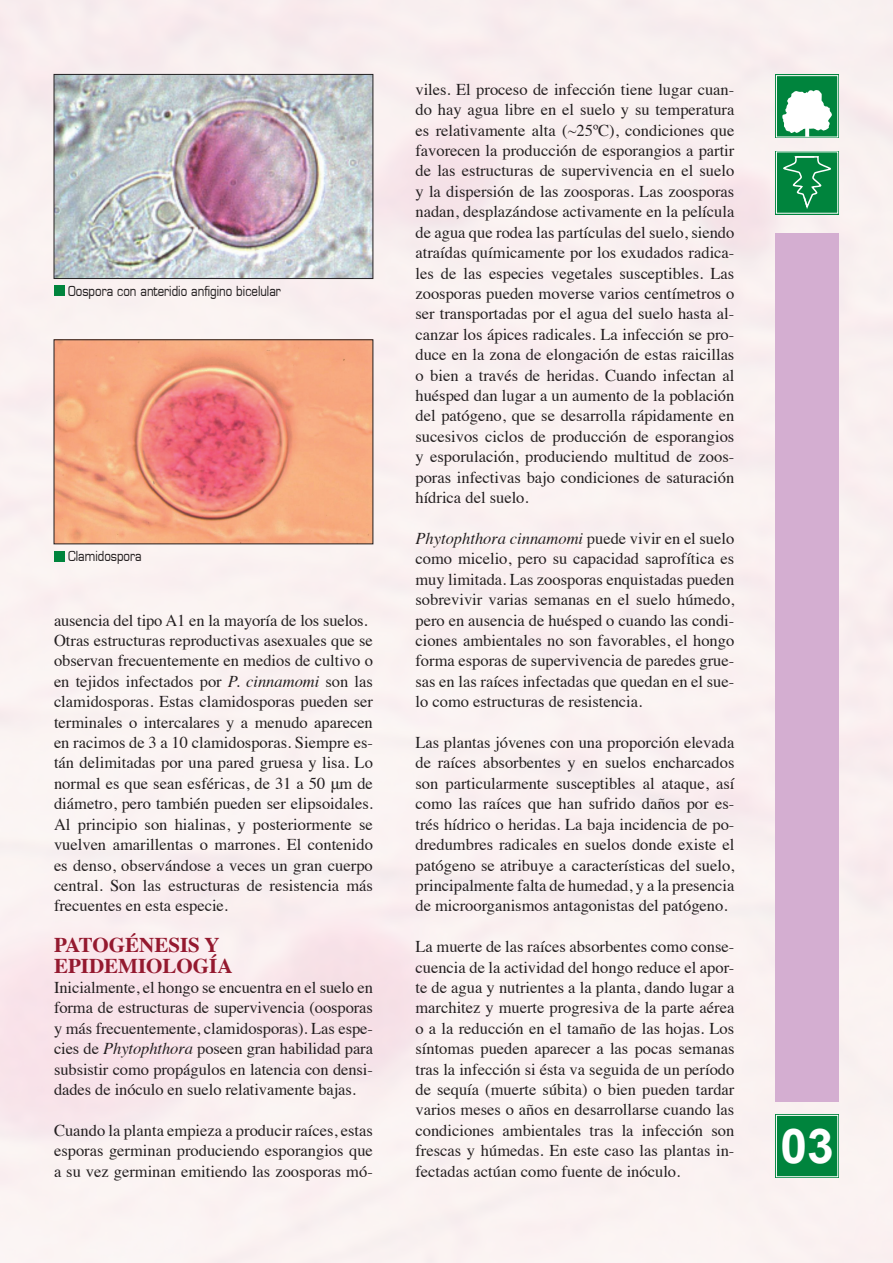
<style>
.page{position:relative;width:893px;height:1263px;background:#fff}
.page>*{position:absolute;margin:0;border:0;box-sizing:border-box;transform-origin:0 0}
.t1{font:700 48px "Arial";color:#fff}
.t2{font:700 21px/20.4px "Times";color:#94192f}
.t3{font:16.5px/20.4px "Times";color:#231f20;text-align:justify}
.t4{font:13.5px "Eurasia Normal";color:#231f20}
.s1{font-style:italic}
</style>
<div class="page">
<img style="left:0;top:0;width:893px;height:1263px">
<div style="left:54px;top:286px;width:10px;height:10px;background:#00843d"></div>
<img style="left:56px;top:76px;width:315px;height:201px">
<div style="left:54px;top:74px;width:319px;height:205px;border:1px solid #231f20"></div>
<div style="left:54px;top:551px;width:10px;height:10px;background:#00843d"></div>
<img style="left:56px;top:341px;width:315px;height:201px">
<div style="left:54px;top:339px;width:319px;height:205px;border:1px solid #231f20"></div>
<div style="left:775px;top:234px;width:64px;height:868px;background:#d4aed1"></div>
<div style="left:775px;top:151px;width:64px;height:63px;background:#00843d"></div>
<div style="left:776px;top:151px;width:62px;height:63px;border:1px solid #fff"></div>
<div style="left:775px;top:74px;width:64px;height:64px;background:#00843d"></div>
<div style="left:776px;top:75px;width:62px;height:62px;border:1px solid #fff"></div>
<svg style="left:782px;top:90px;width:50px;height:47px"></svg>
<div style="left:775px;top:1114px;width:64px;height:64px;background:#00843d"></div>
<svg style="left:783px;top:156px;width:48px;height:61px"></svg>
<div style="left:776px;top:1115px;width:62px;height:62px;border:1px solid #fff"></div>
<p class="t4" style="left:68px;top:282px;width:214px">Oospora con anteridio anfigino bicelular</p>
<p class="t4" style="left:68px;top:548px;width:75px">Clamidospora</p>
<p class="t3" style="left:54px;top:608px;width:320px;text-align:left">ausencia del tipo A1 en la mayoría de los suelos.<br>Otras estructuras reproductivas asexuales que se observan frecuentemente en medios de cultivo o en tejidos infectados por <span class="s1">P. cinnamomi</span> son las clamidosporas. Estas clamidosporas pueden ser terminales o intercalares y a menudo aparecen en racimos de 3 a 10 clamidosporas. Siempre es&shy;tán delimitadas por una pared gruesa y lisa. Lo normal es que sean esféricas, de 31 a 50 μm de diámetro, pero también pueden ser elipsoidales.<br>Al principio son hialinas, y posteriormente se vuelven amarillentas o marrones. El contenido es denso, observándose a veces un gran cuerpo central. Son las estructuras de resistencia más frecuentes en esta especie.</p>
<p class="t2" style="left:54px;top:932px;width:180px">PATOGÉNESIS Y<br>EPIDEMIOLOGÍA</p>
<p class="t3" style="left:54px;top:976px;width:320px">Inicialmente, el hongo se encuentra en el suelo en forma de estructuras de supervivencia (oosporas y más frecuentemente, clamidosporas). Las espe&shy;cies de <span class="s1">Phytophthora</span> poseen gran habilidad para subsistir como propágulos en latencia con densi&shy;dades de inóculo en suelo relativamente bajas.</p>
<p class="t3" style="left:54px;top:1119px;width:320px">Cuando la planta empieza a producir raíces, estas esporas germinan produciendo esporangios que a su vez germinan emitiendo las zoosporas mó-</p>
<p class="t3" style="left:415px;top:78px;width:320px">viles. El proceso de infección tiene lugar cuan&shy;do hay agua libre en el suelo y su temperatura es relativamente alta (~25ºC), condiciones que favorecen la producción de esporangios a partir de las estructuras de supervivencia en el suelo y la dispersión de las zoosporas. Las zoosporas nadan, desplazándose activamente en la película de agua que rodea las partículas del suelo, siendo atraídas químicamente por los exudados radica&shy;les de las especies vegetales susceptibles. Las zoosporas pueden moverse varios centímetros o ser transportadas por el agua del suelo hasta al&shy;canzar los ápices radicales. La infección se pro&shy;duce en la zona de elongación de estas raicillas o bien a través de heridas. Cuando infectan al huésped dan lugar a un aumento de la población del patógeno, que se desarrolla rápidamente en sucesivos ciclos de producción de esporangios y esporulación, produciendo multitud de zoos&shy;poras infectivas bajo condiciones de saturación hídrica del suelo.</p>
<p class="t3" style="left:415px;top:527px;width:320px"><span class="s1">Phytophthora cinnamomi</span> puede vivir en el suelo como micelio, pero su capacidad saprofítica es muy limitada. Las zoosporas enquistadas pueden sobrevivir varias semanas en el suelo húmedo, pero en ausencia de huésped o cuando las condi&shy;ciones ambientales no son favorables, el hongo forma esporas de supervivencia de paredes grue&shy;sas en las raíces infectadas que quedan en el sue&shy;lo como estructuras de resistencia.</p>
<p class="t3" style="left:415px;top:731px;width:320px">Las plantas jóvenes con una proporción elevada de raíces absorbentes y en suelos encharcados son particularmente susceptibles al ataque, así como las raíces que han sufrido daños por es&shy;trés hídrico o heridas. La baja incidencia de po&shy;dredumbres radicales en suelos donde existe el patógeno se atribuye a características del suelo, principalmente falta de humedad, y a la presencia de microorganismos antagonistas del patógeno.</p>
<p class="t3" style="left:415px;top:935px;width:320px">La muerte de las raíces absorbentes como conse&shy;cuencia de la actividad del hongo reduce el apor&shy;te de agua y nutrientes a la planta, dando lugar a marchitez y muerte progresiva de la parte aérea o a la reducción en el tamaño de las hojas. Los síntomas pueden aparecer a las pocas semanas tras la infección si ésta va seguida de un período de sequía (muerte súbita) o bien pueden tardar varios meses o años en desarrollarse cuando las condiciones ambientales tras la infección son frescas y húmedas. En este caso las plantas in&shy;fectadas actúan como fuente de inóculo.</p>
<h1 class="t1" style="left:780px;top:1114px;width:55px">03</h1>
</div>
